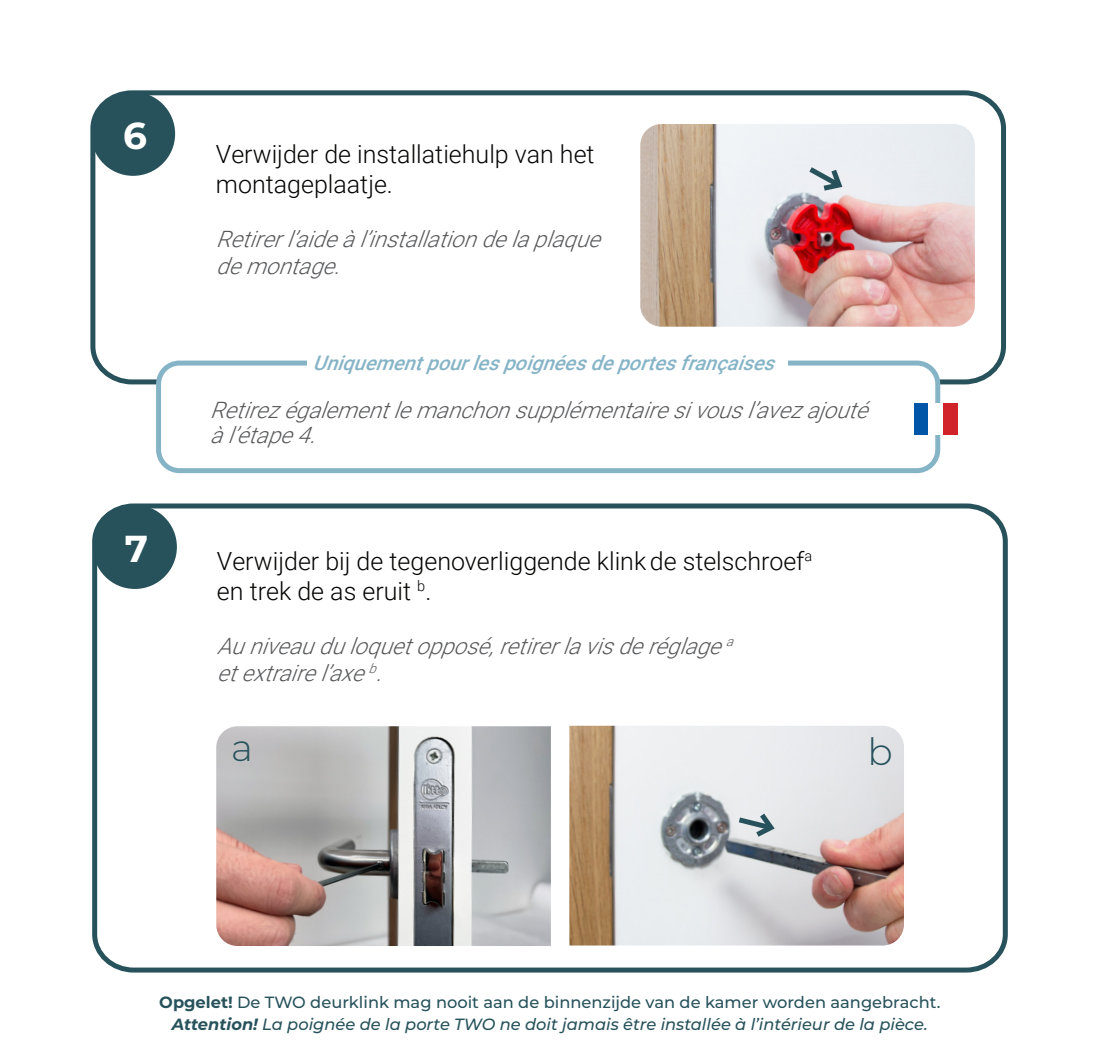
<style>
.page{position:relative;width:1099px;height:1063px;background:#fff}
.page>*{position:absolute;margin:0;border:0;box-sizing:border-box;transform-origin:0 0}
.t1{font:700 37.5px "Montserrat";color:#fff}
.t2{font:300 37.5px "Montserrat";color:#27525b}
.Hoofdstukken_Titel{font:300 25px/30px "Roboto";color:#040503}
.Hoofdstukken_Titel-2{font:italic 300 22.5px/27px "Roboto";color:#57585a}
.Hoofdstukken_Titel-3{font:italic 500 20px "Roboto";color:#86b4c7}
.t3{font:italic 500 16.25px/22.5px "Montserrat";color:#27525b;text-align:center}
.s1{font-weight:700;font-style:normal}
.s2{font-style:normal}
.s3{font-weight:700}
</style>
<div class="page">
<div style="left:90px;top:90px;width:916px;height:294px;border:5px solid #27525b;border-radius:37px"></div>
<div style="left:92px;top:503px;width:915px;height:470px;border:5px solid #27525b;border-radius:37px"></div>
<div style="left:91px;top:92px;width:84px;height:84px;background:#27525b;border-radius:50%"></div>
<div style="left:93px;top:505px;width:84px;height:84px;background:#27525b;border-radius:50%"></div>
<img style="left:640px;top:124px;width:334px;height:203px">
<svg style="left:803px;top:163px;width:42px;height:31px"></svg>
<img style="left:216px;top:726px;width:335px;height:220px">
<img style="left:569px;top:726px;width:335px;height:220px">
<svg style="left:733px;top:808px;width:45px;height:33px"></svg>
<div style="left:158px;top:363px;width:779px;height:108px;background:#fff;border-radius:21px"></div>
<div style="left:156px;top:361px;width:784px;height:112px;border:5px solid #86b4c7;border-radius:21px"></div>
<div style="left:914px;top:404px;width:14px;height:31px;background:#0156a8"></div>
<div style="left:928px;top:404px;width:15px;height:31px;background:#fff"></div>
<div style="left:943px;top:404px;width:14px;height:31px;background:#d1232a"></div>
<div style="left:307px;top:349px;width:480px;height:28px;background:#fff"></div>
<p class="t1" style="left:123px;top:109px;width:25px">6</p>
<p class="t1" style="left:125px;top:522px;width:25px">7</p>
<p class="Hoofdstukken_Titel" style="left:216px;top:138px;width:380px">Verwijder de installatiehulp van het montageplaatje.</p>
<p class="Hoofdstukken_Titel-2" style="left:216px;top:224px;width:396px">Retirerl’aideàl’installationdelaplaque demontage.</p>
<p class="Hoofdstukken_Titel-3" style="left:312px;top:349px;width:472px">Uniquementpourlespoignéesdeportesfrançaises</p>
<p class="Hoofdstukken_Titel-2" style="left:210px;top:397px;width:669px;line-height:25px">Retirezégalementlemanchonsupplémentairesivousl’avezajouté àl’étape4.</p>
<p class="Hoofdstukken_Titel" style="left:217px;top:545px;width:597px">Verwijder bij de tegenoverliggende klink de stelschroef<sup>a </sup>en trek de as eruit <sup>b</sup>.</p>
<p class="Hoofdstukken_Titel-2" style="left:217px;top:631px;width:523px">Auniveauduloquetopposé,retirerlavisderéglage<sup>a </sup>etextrairel’axe<sup>b</sup>.</p>
<p class="t2" style="left:231px;top:722px;width:23px">a</p>
<p class="t2" style="left:867px;top:727px;width:27px">b</p>
<p class="t3" style="left:159px;top:990px;width:782px"><span class="s1">Opgelet!</span> <span class="s2">De TWO deurklink mag nooit aan de binnenzijde van de kamer worden aangebracht.<br></span><span class="s3">Attention!</span> La poignée de la porte TWO ne doit jamais être installée à l’intérieur de la pièce.</p>
</div>
